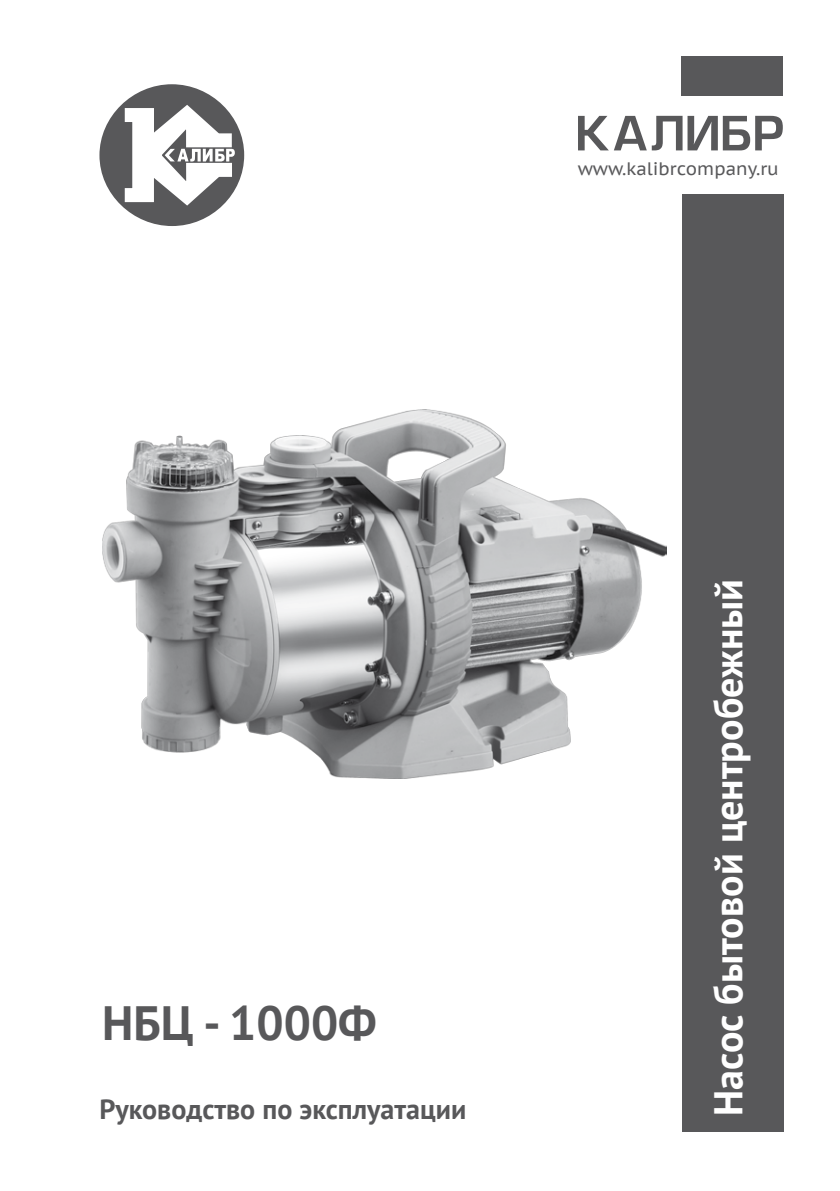
<style>
.page{position:relative;width:840px;height:1191px;background:#fff}
.page>*{position:absolute;margin:0;border:0;box-sizing:border-box;transform-origin:0 0}
.t1{font:700 48px "PT Sans";color:#58585a}
.t2{font:700 40px "PT Sans";color:#fff}
.t3{font:700 28px "PT Sans";color:#58585a}
.t4{font:18px "PT Sans Caption";color:#58585a}
</style>
<div class="page">
<div style="left:681px;top:194px;width:101px;height:937px;background:#58585a"></div>
<svg style="left:578px;top:116px;width:204px;height:34px"></svg>
<div style="left:99px;top:84px;width:145px;height:142px;background:#58585a;border-radius:50%"></div>
<svg style="left:124px;top:103px;width:111px;height:104px"></svg>
<div style="left:681px;top:56px;width:101px;height:40px;background:#58585a"></div>
<img style="left:102px;top:409px;width:564px;height:369px">
<p class="t4" style="left:577px;top:157px;width:202px">www.kalibrcompany.ru</p>
<h1 class="t1" style="left:102px;top:991px;width:276px">НБЦ - 1000Ф</h1>
<p class="t3" style="left:99px;top:1090px;width:368px">Руководство по эксплуатации</p>
<h2 class="t2" style="left:701px;top:1115px;width:538px;rotate:-90deg">Насос бытовой центробежный</h2>
</div>
